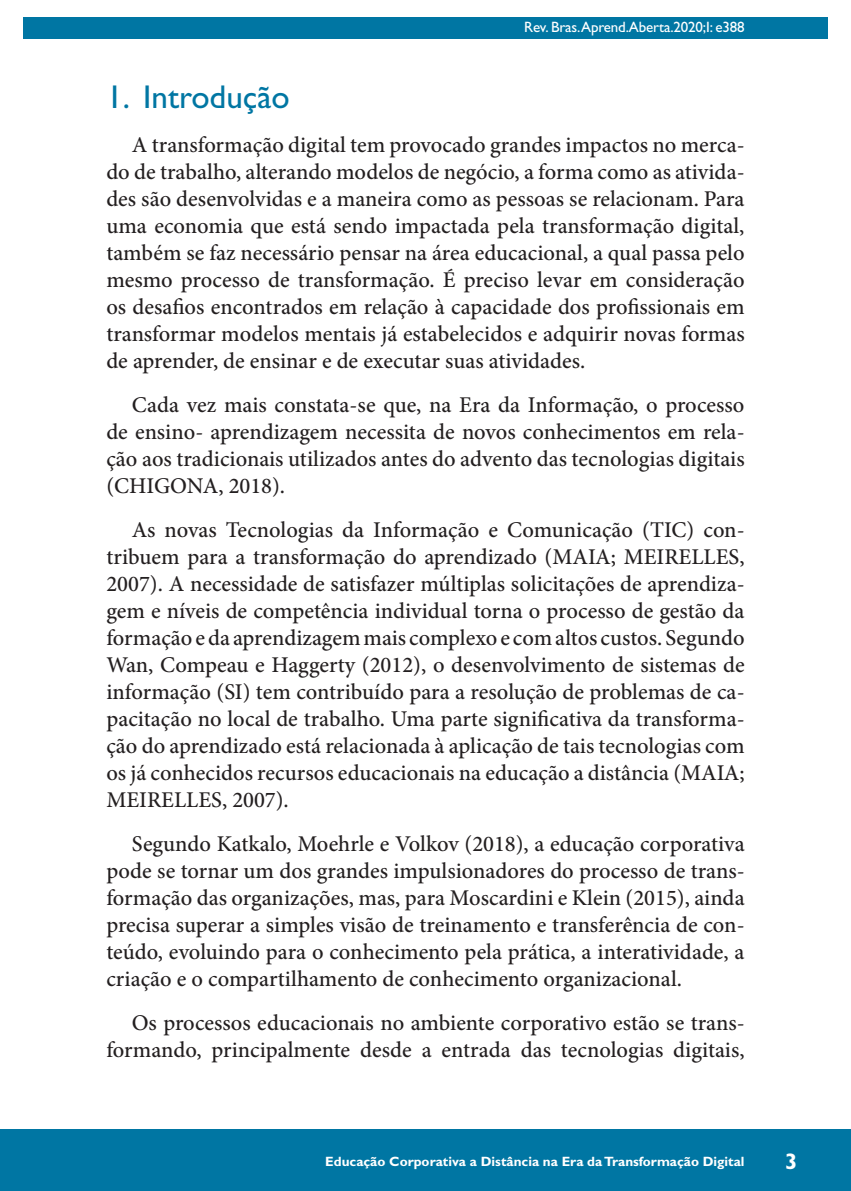
<style>
.page{position:relative;width:851px;height:1191px;background:#fff}
.page>*{position:absolute;margin:0;border:0;box-sizing:border-box;transform-origin:0 0}
.t1{font:33px "Gill Sans Std";color:#0076a3}
.Texto_corrido{font:500 22.5px/27px "Minion Pro";color:#231f20;text-align:justify}
.t2{font:700 22.5px "Gill Sans Std";color:#fff}
.t3{font:15px "Gill Sans Std";letter-spacing:-.01em;color:#fff}
.t4{font:700 13.5px "Gill Sans Std";color:#fff}
</style>
<div class="page">
<hr style="left:104px;top:0;width:1px;height:467px;background:#0076a3">
<div style="left:23px;top:17px;width:804px;height:21px;background:#0076a3"></div>
<div style="left:0;top:1129px;width:850px;height:62px;background:#0076a3"></div>
<p class="t3" style="left:524px;top:18px;width:222px">Rev. Bras.Aprend.Aberta.2020;I: e388</p>
<p class="t1" style="left:106px;top:77px;width:185px">1. Introdução</p>
<p class="Texto_corrido" style="left:106px;top:131px;width:639px;text-indent:26px">A transformação digital tem provocado grandes impactos no merca&shy;do de trabalho, alterando modelos de negócio, a forma como as ativida&shy;des são desenvolvidas e a maneira como as pessoas se relacionam. Para uma economia que está sendo impactada pela transformação digital, também se faz necessário pensar na área educacional, a qual passa pelo mesmo processo de transformação. É preciso levar em consideração os desafios encontrados em relação à capacidade dos profissionais em transformar modelos mentais já estabelecidos e adquirir novas formas de aprender, de ensinar e de executar suas atividades.</p>
<p class="Texto_corrido" style="left:106px;top:391px;width:639px;text-indent:26px">Cada vez mais constata-se que, na Era da Informação, o processo de ensino- aprendizagem necessita de novos conhecimentos em rela&shy;ção aos tradicionais utilizados antes do advento das tecnologias digitais (CHIGONA, 2018).</p>
<p class="Texto_corrido" style="left:106px;top:516px;width:639px;text-indent:26px">As novas Tecnologias da Informação e Comunicação (TIC) con&shy;tribuem para a transformação do aprendizado (MAIA; MEIRELLES, 2007). A necessidade de satisfazer múltiplas solicitações de aprendiza&shy;gem e níveis de competência individual torna o processo de gestão da formação e da aprendizagem mais complexo e com altos custos. Segundo Wan, Compeau e Haggerty (2012), o desenvolvimento de sistemas de informação (SI) tem contribuído para a resolução de problemas de ca&shy;pacitação no local de trabalho. Uma parte significativa da transforma&shy;ção do aprendizado está relacionada à aplicação de tais tecnologias com os já conhecidos recursos educacionais na educação a distância (MAIA; MEIRELLES, 2007).</p>
<p class="Texto_corrido" style="left:106px;top:830px;width:639px;text-indent:26px">Segundo Katkalo, Moehrle e Volkov (2018), a educação corporativa pode se tornar um dos grandes impulsionadores do processo de trans&shy;formação das organizações, mas, para Moscardini e Klein (2015), ainda precisa superar a simples visão de treinamento e transferência de con&shy;teúdo, evoluindo para o conhecimento pela prática, a interatividade, a criação e o compartilhamento de conhecimento organizacional.</p>
<p class="Texto_corrido" style="left:106px;top:1009px;width:639px;text-align:right">Os processos educacionais no ambiente corporativo estão se trans&shy;formando, principalmente desde a entrada das tecnologias digitais,</p>
<p class="t4" style="left:325px;top:1153px;width:421px">Educação Corporativa a Distância na Era da Transformação Digital</p>
<p class="t2" style="left:785px;top:1148px;width:14px">3</p>
</div>
